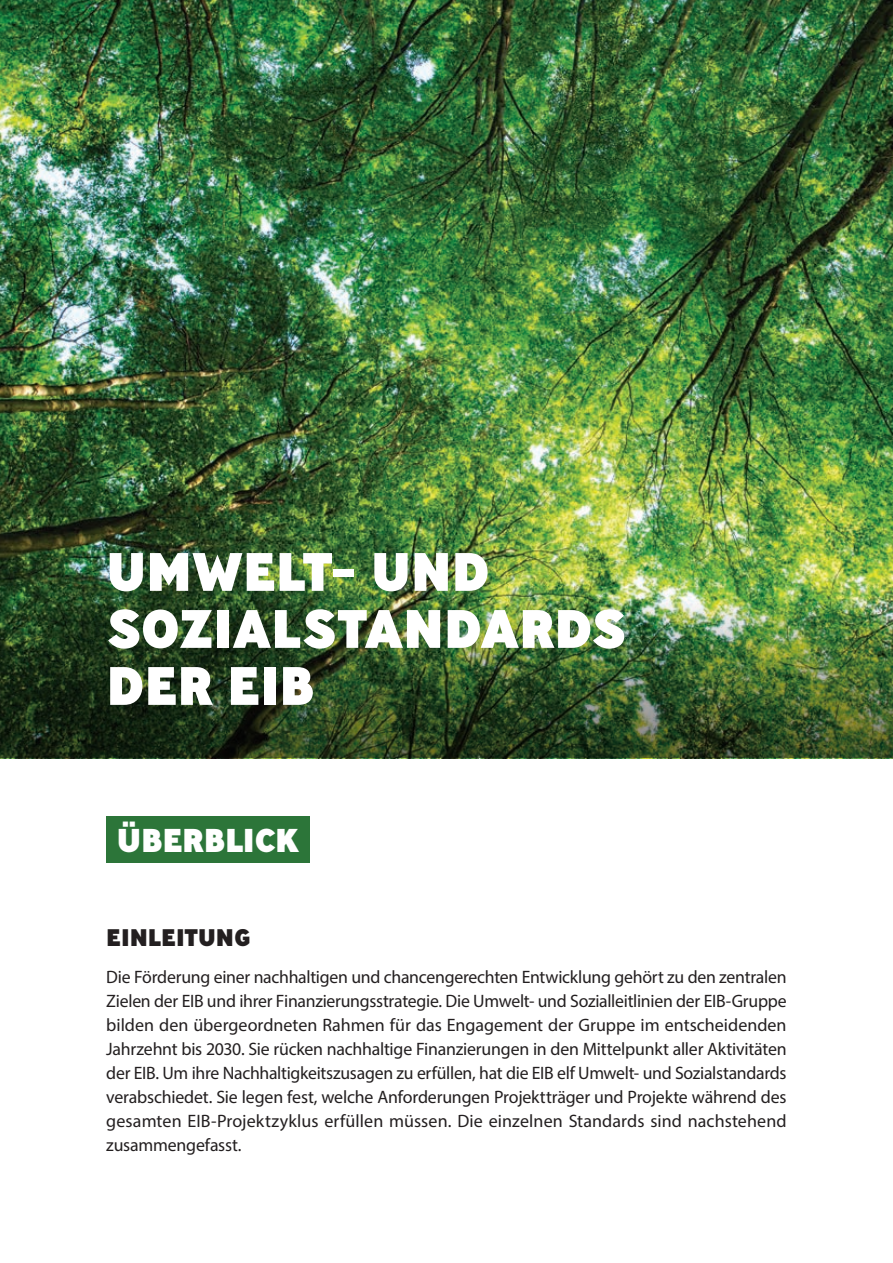
<style>
.page{position:relative;width:893px;height:1263px;background:#fff}
.page>*{position:absolute;margin:0;border:0;box-sizing:border-box;transform-origin:0 0}
.TITRE{font:800 54px/57px "Ministry";letter-spacing:-.01em;color:#fff}
.t1{font:800 33px "Ministry";letter-spacing:-.015em;color:#fff}
.TITRE_INTRO{font:800 24px "Ministry";color:#231f20}
.TEXTE_INTRO{font:18px/24px "Myriad Pro";color:#231f20;text-align:justify}
</style>
<div class="page">
<img style="left:0;top:0;width:893px;height:560px">
<div style="left:106px;top:817px;width:204px;height:46px;background:#2c7539"></div>
<img style="left:0;top:560px;width:893px;height:198px">
<p class="TITRE" style="left:106px;top:542px;width:521px">UMWELT- UND<br>SOZIALSTANDARDS<br>DER EIB</p>
<p class="t1" style="left:117px;top:818px;width:183px">ÜBERBLICK</p>
<p class="TITRE_INTRO" style="left:106px;top:921px;width:146px">EINLEITUNG</p>
<p class="TEXTE_INTRO" style="left:106px;top:964px;width:682px">Die Förderung einer nachhaltigen und chancengerechten Entwicklung gehört zu den zentralen Zielen der EIB und ihrer Finanzierungsstrategie. Die Umwelt- und Sozialleitlinien der EIB-Gruppe bilden den übergeordneten Rahmen für das Engagement der Gruppe im entscheidenden Jahrzehnt bis 2030. Sie rücken nachhaltige Finanzierungen in den Mittelpunkt aller Aktivitäten der EIB. Um ihre Nachhaltigkeitszusagen zu erfüllen, hat die EIB elf Umwelt- und Sozialstandards verabschiedet. Sie legen fest, welche Anforderungen Projektträger und Projekte während des gesamten EIB-Projektzyklus erfüllen müssen. Die einzelnen Standards sind nachstehend zusammengefasst.</p>
</div>
